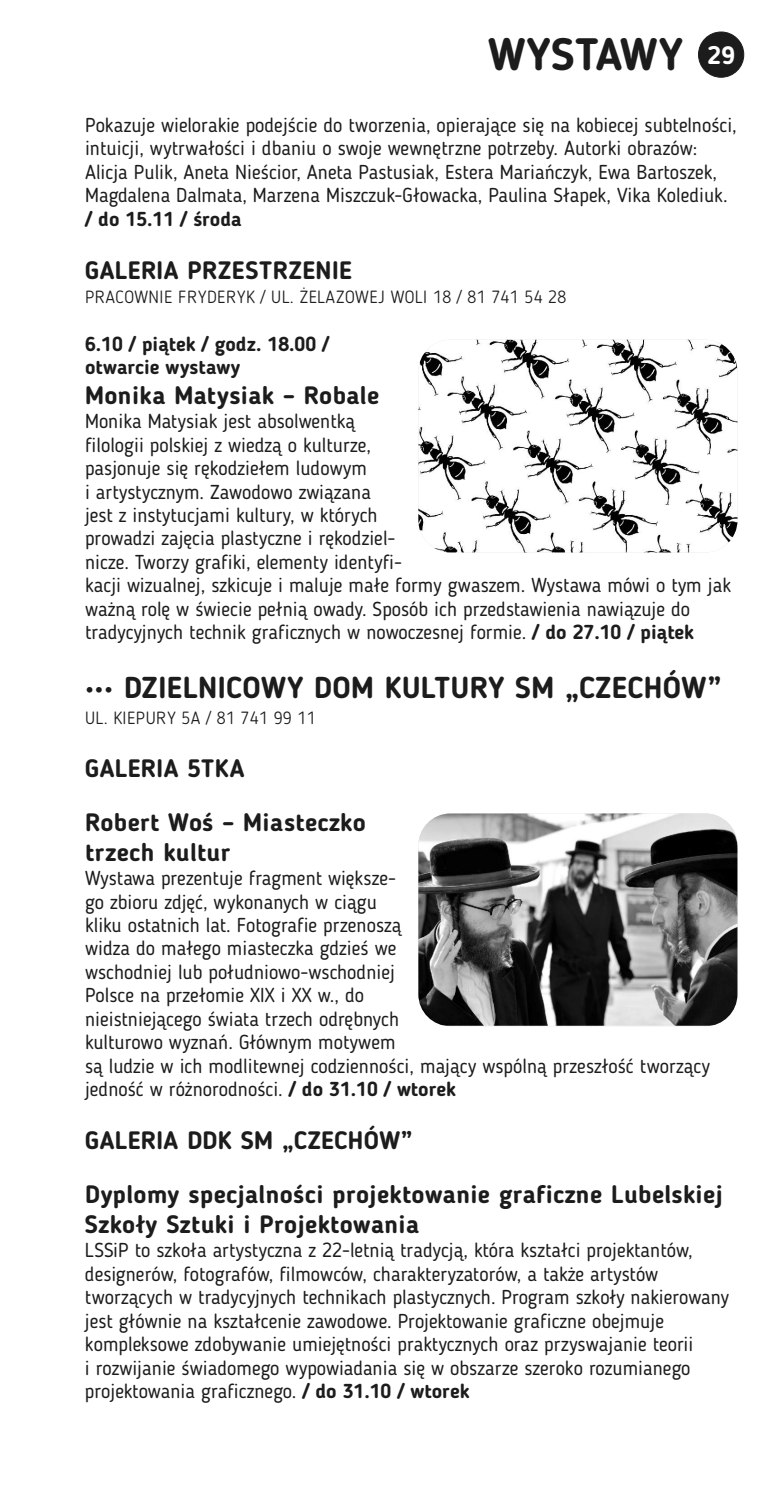
<style>
.page{position:relative;width:780px;height:1489px;background:#fff}
.page>*{position:absolute;margin:0;border:0;box-sizing:border-box;transform-origin:0 0}
.t1{font:700 45px "Blogger Sans";letter-spacing:.005em;color:#1c1c1c}
.t2{font:700 30px "Blogger Sans";letter-spacing:.015em;color:#1c1c1c}
.t3{font:700 25px/54px "Blogger Sans";letter-spacing:.015em;color:#1c1c1c}
.t4{font:20px/23.5px "Blogger Sans";color:#1c1c1c}
.t5{font:700 20px/23.5px "Blogger Sans";color:#1c1c1c}
.t6{font:300 17.5px "Blogger Sans";letter-spacing:.03em;color:#1c1c1c}
.s1{font-weight:700}
</style>
<div class="page">
<div style="left:698px;top:32px;width:46px;height:45px;background:#1c1c1c;border:1px solid #1c1c1c;border-radius:50%"></div>
<img style="left:418px;top:340px;width:319px;height:212px;border-radius:32px">
<img style="left:418px;top:813px;width:319px;height:212px;border-radius:32px">
<h1 class="t1" style="left:488px;top:36px;width:248px">WYSTAWY <sup>29</sup></h1>
<p class="t4" style="left:85px;top:115px;width:653px">Pokazuje wielorakie podejście do tworzenia, opierające się na kobiecej subtelności, intuicji, wytrwałości i dbaniu o swoje wewnętrzne potrzeby. Autorki obrazów:<br>Alicja Pulik, Aneta Nieścior, Aneta Pastusiak, Estera Mariańczyk, Ewa Bartoszek, Magdalena Dalmata, Marzena Miszczuk-Głowacka, Paulina Słapek, Vika Kolediuk.</p>
<p class="t5" style="left:85px;top:209px;width:158px">/ do 15.11 / środa</p>
<p class="t3" style="left:85px;top:245px;width:268px">GALERIA PRZESTRZENIE</p>
<p class="t6" style="left:85px;top:290px;width:482px">PRACOWNIE FRYDERYK / UL. ŻELAZOWEJ WOLI 18 / 81 741 54 28</p>
<p class="t5" style="left:85px;top:333px;width:246px">6.10 / piątek / godz. 18.00 / otwarcie wystawy</p>
<p class="t3" style="left:85px;top:370px;width:295px">Monika Matysiak – Robale</p>
<p class="t4" style="left:85px;top:411px;width:647px">Monika Matysiak jest absolwentką<br>filologii polskiej z wiedzą o kulturze,<br>pasjonuje się rękodziełem ludowym<br>i artystycznym. Zawodowo związana<br>jest z instytucjami kultury, w których<br>prowadzi zajęcia plastyczne i rękodziel-<br>nicze. Tworzy grafiki, elementy identyfi-<br>kacji wizualnej, szkicuje i maluje małe formy gwaszem. Wystawa mówi o tym jak ważną rolę w świecie pełnią owady. Sposób ich przedstawienia nawiązuje do tradycyjnych technik graficznych w nowoczesnej formie. <span class="s1">/ do 27.10 / piątek</span></p>
<h2 class="t2" style="left:85px;top:675px;width:638px">••• DZIELNICOWY DOM KULTURY SM „CZECHÓW”</h2>
<p class="t6" style="left:85px;top:710px;width:232px">UL. KIEPURY 5A / 81 741 99 11</p>
<p class="t3" style="left:85px;top:743px;width:282px">GALERIA 5TKA<br>Robert Woś – Miasteczko</p>
<p class="t3" style="left:85px;top:827px;width:147px">trzech kultur</p>
<p class="t4" style="left:85px;top:868px;width:626px">Wystawa prezentuje fragment większe-<br>go zbioru zdjęć, wykonanych w ciągu<br>kliku ostatnich lat. Fotografie przenoszą<br>widza do małego miasteczka gdzieś we<br>wschodniej lub południowo-wschodniej<br>Polsce na przełomie XIX i XX w., do<br>nieistniejącego świata trzech odrębnych<br>kulturowo wyznań. Głównym motywem<br>są ludzie w ich modlitewnej codzienności, mający wspólną przeszłość tworzący jedność w różnorodności. <span class="s1">/ do 31.10 / wtorek</span></p>
<p class="t3" style="left:85px;top:1115px;width:639px">GALERIA DDK SM „CZECHÓW”<br>Dyplomy specjalności projektowanie graficzne Lubelskiej</p>
<p class="t3" style="left:85px;top:1199px;width:335px">Szkoły Sztuki i Projektowania</p>
<p class="t4" style="left:85px;top:1240px;width:645px">LSSiP to szkoła artystyczna z 22-letnią tradycją, która kształci projektantów, designerów, fotografów, filmowców, charakteryzatorów, a także artystów tworzących w tradycyjnych technikach plastycznych. Program szkoły nakierowany jest głównie na kształcenie zawodowe. Projektowanie graficzne obejmuje kompleksowe zdobywanie umiejętności praktycznych oraz przyswajanie teorii<br>i rozwijanie świadomego wypowiadania się w obszarze szeroko rozumianego projektowania graficznego. <span class="s1">/ do 31.10 / wtorek</span></p>
</div>
